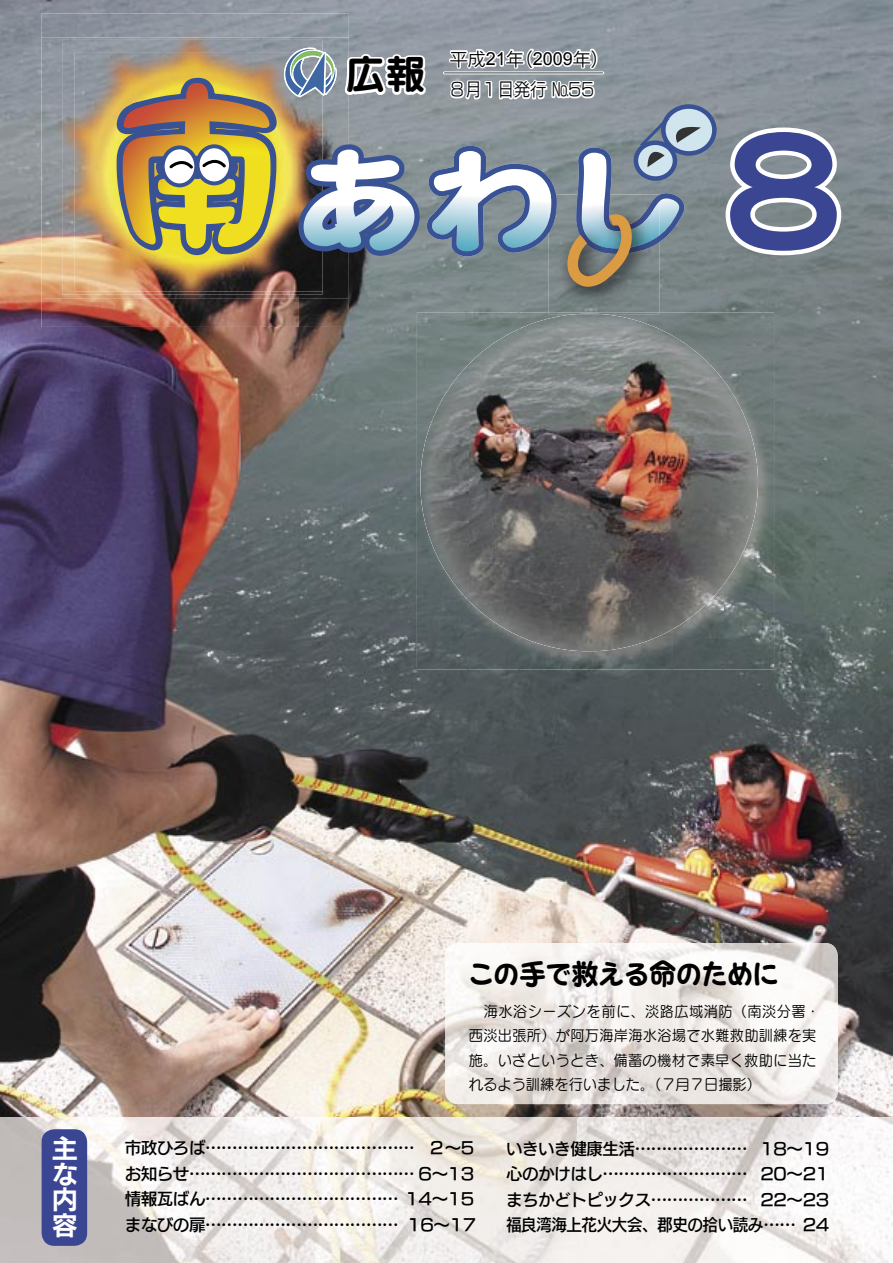
<style>
.page{position:relative;width:893px;height:1263px;background:#fff}
.page>*{position:absolute;margin:0;border:0;box-sizing:border-box;transform-origin:0 0}
.t1{font:143.85px "Seurat Pro B";color:#3b4692}
.t2{font:40.2px "Seurat Pro B";color:#000}
.t3{font:30px "Pop Joy Std B";letter-spacing:-.09em;color:#000;scale:.95 1}
.t4{font:25.5px/25.5px "New Rodin Pro B";color:#fff;text-align:justify}
.t5{font:18px "New Rodin Pro M";color:#000}
.t6{font:18px "New Rodin Pro M";color:#000;scale:.9 1}
.t7{font:16.5px/25.5px "New Rodin Pro DB";letter-spacing:-.025em;color:#000}
.t8{font:15px/24.5px "Seurat Pro M";letter-spacing:.015em;color:#000;scale:.95 1}
.s1{font-family:"Arial"}
</style>
<div class="page">
<img style="left:0;top:0;width:893px;height:1263px">
<div style="left:42px;top:1129px;width:45px;height:117px;background:#3b4692;border-radius:13px"></div>
<img style="left:445px;top:943px;width:393px;height:161px;border-radius:13px">
<svg style="left:726px;top:128px;width:115px;height:127px"></svg>
<img style="left:417px;top:312px;width:102px;height:102px">
<img style="left:519px;top:312px;width:255px;height:51px">
<img style="left:758px;top:363px;width:16px;height:51px">
<img style="left:417px;top:414px;width:51px;height:255px">
<img style="left:723px;top:414px;width:51px;height:255px">
<img style="left:468px;top:651px;width:51px;height:18px">
<img style="left:672px;top:603px;width:51px;height:66px">
<img style="left:519px;top:651px;width:153px;height:18px">
<img style="left:468px;top:314px;width:242px;height:337px">
<img style="left:420px;top:362px;width:49px;height:241px">
<img style="left:709px;top:362px;width:49px;height:241px">
<img style="left:41px;top:13px;width:308px;height:25px">
<img style="left:298px;top:298px;width:51px;height:29px">
<img style="left:41px;top:298px;width:257px;height:29px">
<img style="left:41px;top:38px;width:308px;height:51px">
<img style="left:41px;top:89px;width:51px;height:209px">
<img style="left:298px;top:287px;width:51px;height:11px">
<img style="left:92px;top:294px;width:206px;height:4px">
<img style="left:62px;top:40px;width:261px;height:50px">
<img style="left:62px;top:90px;width:52px;height:204px">
<img style="left:114px;top:291px;width:157px;height:3px">
<img style="left:74px;top:52px;width:249px;height:239px">
<img style="left:549px;top:287px;width:110px;height:27px">
<svg style="left:575px;top:314px;width:28px;height:1px"></svg>
<img style="left:117px;top:45px;width:600px;height:242px">
<h2 class="t2" style="left:345px;top:46px;width:82px">広報</h2>
<p class="t5" style="left:450px;top:44px;width:161px">平成<span class="s1">21</span> （年 <span class="s1">2009</span>年(</p>
<p class="t6" style="left:449px;top:74px;width:163px">８月１日発行 No55</p>
<h1 class="t1" style="left:710px;top:93px;width:148px">８</h1>
<h3 class="t4" style="left:52px;top:1134px;width:27px">主な内容</h3>
<h3 class="t3" style="left:467px;top:955px;width:330px">この手で救える命のために</h3>
<p class="t8" style="left:469px;top:999px;width:371px;text-indent:15px">海水浴シーズンを前に、淡路広域消防（南淡分署・西淡出張所）が阿万海岸海水浴場で水難救助訓練を実施。いざというとき、備蓄の機材で素早く救助に当たれるよう訓練を行いました。（７月７日撮影(</p>
<p class="t7" style="left:125px;top:1133px;width:291px">市政ひろば.......................................</p>
<p class="t7" style="left:125px;top:1159px;width:351px">お知らせ.......................................... 6~13</p>
<p class="t7" style="left:125px;top:1184px;width:351px">情報瓦ばん.................................... 14~15</p>
<p class="t7" style="left:408px;top:1210px;width:70px">16~17</p>
<p class="t7" style="left:429px;top:1133px;width:47px">２~5</p>
<p class="t7" style="left:125px;top:1210px;width:275px">まなびの扉....................................</p>
<p class="t7" style="left:506px;top:1134px;width:243px">いきいき健康生活.....................</p>
<p class="t7" style="left:506px;top:1160px;width:243px">心のかけはし...........................</p>
<p class="t7" style="left:760px;top:1134px;width:70px">18~19</p>
<p class="t7" style="left:760px;top:1160px;width:70px">20~21</p>
<p class="t7" style="left:506px;top:1185px;width:325px">まちかどトピックス..................<br>福良湾海上花火大会、郡史の拾い読み...... 24</p>
<p class="t7" style="left:760px;top:1185px;width:70px">22~23</p>
</div>
